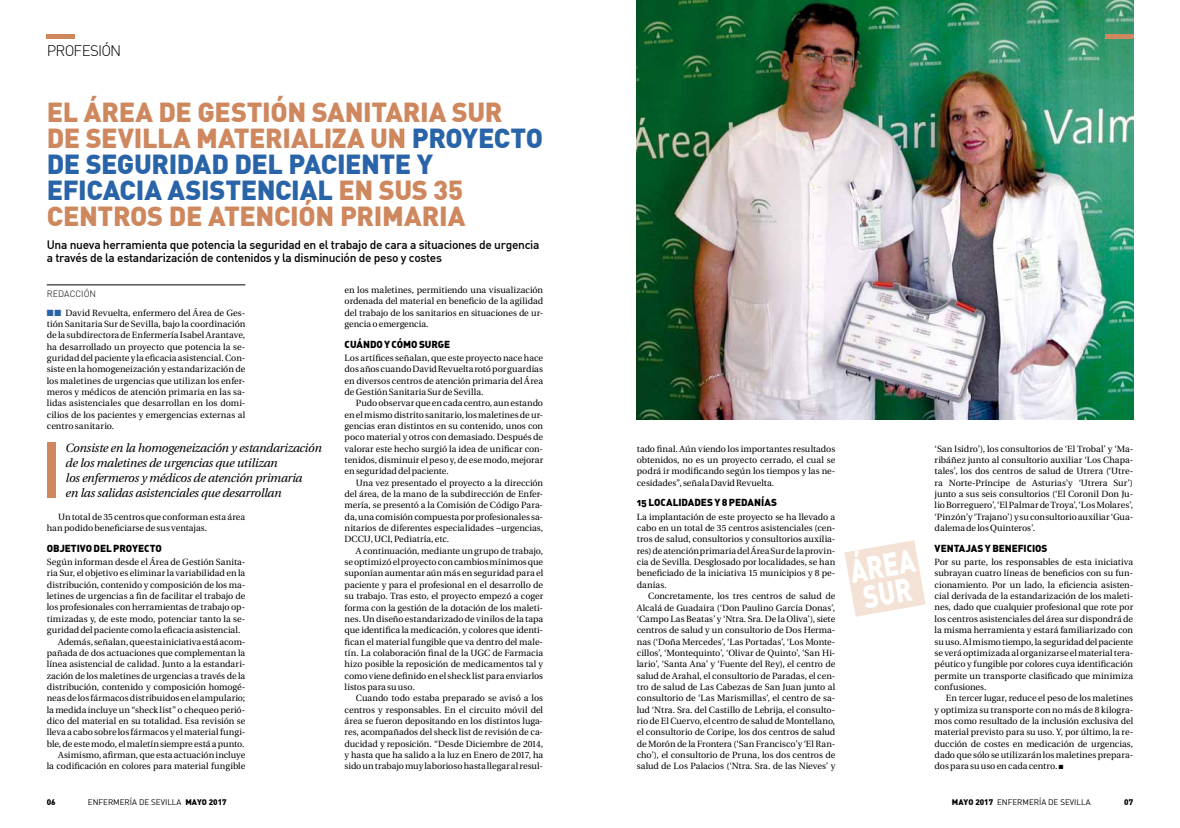
<style>
.page{position:relative;width:1180px;height:828px;background:#fff}
.page>*{position:absolute;margin:0;border:0;box-sizing:border-box;transform-origin:0 0}
.t1{font:900 32px/28px "DIN";color:#fff;scale:.8 1}
.t2{font:900 27px/26px "DIN";letter-spacing:-.015em;color:#cf875e}
.t3{font:300 15px "DIN";color:#000}
.t4{font:italic 12px/15px "Utopia";letter-spacing:-.02em;color:#000}
.t5{font:500 12px/12.5px "DIN";letter-spacing:-.025em;color:#000}
.t6{font:900 10px "DIN Alternate";letter-spacing:-.005em;color:#000}
.t7{font:9px/11.3px "Utopia";color:#000;text-align:justify}
.t8{font:300 9px "DIN";color:#000}
.t9{font:8px "DIN";color:#000}
.t10{font:900 8px "DIN";color:#000}
.s1{color:#2964a9}
.s2{font-weight:900}
</style>
<div class="page">
<hr style="left:47px;top:285px;width:198px;height:1px;background:#000">
<img style="left:636px;top:0;width:496px;height:419px">
<div style="left:47px;top:442px;width:8px;height:55px;background:#cf875e"></div>
<svg style="left:844px;top:540px;width:81px;height:77px"></svg>
<hr style="left:47px;top:34px;width:28px;height:4px;background:#cf875e">
<hr style="left:1104px;top:34px;width:28px;height:4px;background:#cf875e">
<h3 class="t3" style="left:47px;top:42px;width:18px">PROFE</h3>
<h3 class="t3" style="left:90px;top:42px;width:16px">SIÓN</h3>
<h2 class="t2" style="left:47px;top:97px;width:495px">EL ÁREA DE GESTIÓN SANITARIA SUR<br>DE SEVILLA MATERIALIZA UN <span class="s1">PROYECTO<br>DE SEGURIDAD DEL PACIENTE Y<br>EFICACIA ASISTENCIAL</span> EN SUS 35<br>CENTROS DE ATENCIÓN PRIMARIA</h2>
<h3 class="t5" style="left:47px;top:238px;width:494px">Una nueva herramienta que potencia la seguridad en el trabajo de cara a situaciones de urgencia a través de la estandarización de contenidos y la disminución de peso y costes</h3>
<p class="t8" style="left:47px;top:288px;width:51px">REDACCIÓN</p>
<p class="t7" style="left:47px;top:307px;width:200px"><span class="s1">■■</span> David Revuelta, enfermero del Área de Ges&shy;tión Sanitaria Sur de Sevilla, bajo la coordinación de la subdirectora de Enfermería Isabel Arantave, ha desarrollado un proyecto que potencia la se&shy;guridad del paciente y la eficacia asistencial. Con&shy;siste en la homogeneización y estandarización de los maletines de urgencias que utilizan los enfer&shy;meros y médicos de atención primaria en las sa&shy;lidas asistenciales que desarrollan en los domi&shy;cilios de los pacientes y emergencias externas al centro sanitario.</p>
<h3 class="t4" style="left:65px;top:440px;width:258px">Consiste en la homogeneización y estandarización de los maletines de urgencias que utilizan<br>los enfermeros y médicos de atención primaria<br>en las salidas asistenciales que desarrollan</h3>
<p class="t7" style="left:47px;top:511px;width:200px;text-indent:11px">Un total de 35 centros que conforman esta área han podido beneficiarse de sus ventajas.</p>
<p class="t6" style="left:47px;top:541px;width:117px">OBJETIVO DEL PROYECTO</p>
<p class="t7" style="left:47px;top:556px;width:200px">Según informan desde el Área de Gestión Sanita-</p>
<p class="t7" style="left:47px;top:568px;width:200px">ria Sur, el objetivo es eliminar la variabilidad en la</p>
<p class="t7" style="left:47px;top:579px;width:200px">distribución, contenido y composición de los ma-</p>
<p class="t7" style="left:47px;top:590px;width:200px">letines de urgencias a fin de facilitar el trabajo de</p>
<p class="t7" style="left:47px;top:602px;width:200px">los profesionales con herramientas de trabajo op-</p>
<p class="t7" style="left:47px;top:613px;width:200px">timizadas y, de este modo, potenciar tanto la se-</p>
<p class="t7" style="left:47px;top:624px;width:195px">guridad del paciente como la eficacia asistencial.</p>
<p class="t7" style="left:58px;top:636px;width:189px">Además, señalan, que esta iniciativa está acom-</p>
<p class="t7" style="left:47px;top:647px;width:200px">pañada de dos actuaciones que complementan la</p>
<p class="t7" style="left:47px;top:658px;width:200px">línea asistencial de calidad. Junto a la estandari-</p>
<p class="t7" style="left:47px;top:670px;width:200px">zación de los maletines de urgencias a través de la</p>
<p class="t7" style="left:47px;top:681px;width:200px">distribución, contenido y composición homogé-</p>
<p class="t7" style="left:47px;top:692px;width:200px">neas de los fármacos distribuidos en el ampulario;</p>
<p class="t7" style="left:47px;top:704px;width:200px">la medida incluye un “sheck list” o chequeo perió-</p>
<p class="t7" style="left:47px;top:715px;width:200px">dico del material en su totalidad. Esa revisión se</p>
<p class="t7" style="left:47px;top:726px;width:200px">lleva a cabo sobre los fármacos y el material fungi-</p>
<p class="t7" style="left:47px;top:738px;width:199px">ble, de este modo, el maletín siempre está a punto.</p>
<p class="t7" style="left:58px;top:749px;width:189px">Asimismo, afirman, que esta actuación incluye</p>
<p class="t7" style="left:47px;top:761px;width:200px">la codificación en colores para material fungible</p>
<p class="t7" style="left:344px;top:284px;width:200px">en los maletines, permitiendo una visualización ordenada del material en beneficio de la agilidad del trabajo de los sanitarios en situaciones de ur&shy;gencia o emergencia.</p>
<p class="t6" style="left:344px;top:337px;width:107px">CUÁNDO Y CÓMO SURGE</p>
<p class="t7" style="left:344px;top:352px;width:200px">Los artífices señalan, que este proyecto nace hace dos años cuando David Revuelta rotó por guardias en diversos centros de atención primaria del Área de Gestión Sanitaria Sur de Sevilla.</p>
<p class="t7" style="left:344px;top:398px;width:200px;text-indent:11px">Pudo observar que en cada centro, aun estando en el mismo distrito sanitario, los maletines de ur&shy;gencias eran distintos en su contenido, unos con poco material y otros con demasiado. Después de valorar este hecho surgió la idea de unificar con&shy;tenidos, disminuir el peso y, de ese modo, mejorar en seguridad del paciente.</p>
<p class="t7" style="left:344px;top:477px;width:200px;text-indent:11px">Una vez presentado el proyecto a la dirección del área, de la mano de la subdirección de Enfer&shy;mería, se presentó a la Comisión de Código Para&shy;da, una comisión compuesta por profesionales sa&shy;nitarios de diferentes especialidades –urgencias, DCCU, UCI, Pediatría, etc.</p>
<p class="t7" style="left:344px;top:545px;width:200px;text-indent:11px">A continuación, mediante un grupo de trabajo, se optimizó el proyecto con cambios mínimos que suponían aumentar aún más en seguridad para el paciente y para el profesional en el desarrollo de su trabajo. Tras esto, el proyecto empezó a coger forma con la gestión de la dotación de los maleti&shy;nes. Un diseño estandarizado de vinilos de la tapa que identifica la medicación, y colores que identi&shy;fican el material fungible que va dentro del male&shy;tín. La colaboración final de la UGC de Farmacia hizo posible la reposición de medicamentos tal y como viene definido en el sheck list para enviarlos listos para su uso.</p>
<p class="t7" style="left:344px;top:693px;width:200px;text-indent:11px">Cuando todo estaba preparado se avisó a los centros y responsables. En el circuito móvil del área se fueron depositando en los distintos luga&shy;res, acompañados del sheck list de revisión de ca&shy;ducidad y reposición. “Desde Diciembre de 2014, y hasta que ha salido a la luz en Enero de 2017, ha sido un trabajo muy laborioso hasta llegar al resul-</p>
<p class="t7" style="left:636px;top:443px;width:200px">tado final. Aún viendo los importantes resultados obtenidos, no es un proyecto cerrado, el cual se podrá ir modificando según los tiempos y las ne&shy;cesidades”, señala David Revuelta.</p>
<p class="t6" style="left:636px;top:496px;width:142px">15 LOCALIDADES Y 8 PEDANÍAS</p>
<p class="t7" style="left:636px;top:511px;width:200px">La implantación de este proyecto se ha llevado a cabo en un total de 35 centros asistenciales (cen&shy;tros de salud, consultorios y consultorios auxilia&shy;res) de atención primaria del Área Sur de la provin&shy;cia de Sevilla. Desglosado por localidades, se han beneficiado de la iniciativa 15 municipios y 8 pe&shy;danías.</p>
<p class="t7" style="left:636px;top:590px;width:200px;text-indent:11px">Concretamente, los tres centros de salud de Alcalá de Guadaira (‘Don Paulino García Donas’, ‘Campo Las Beatas’ y ‘Ntra. Sra. De la Oliva’), siete centros de salud y un consultorio de Dos Herma&shy;nas (‘Doña Mercedes’, ‘Las Portadas’, ‘Los Monte&shy;cillos’, ‘Montequinto’, ‘Olivar de Quinto’, ‘San Hi&shy;lario’, ‘Santa Ana’ y ‘Fuente del Rey), el centro de salud de Arahal, el consultorio de Paradas, el cen&shy;tro de salud de Las Cabezas de San Juan junto al consultorio de ‘Las Marismillas’, el centro de sa&shy;lud ‘Ntra. Sra. del Castillo de Lebrija, el consulto&shy;rio de El Cuervo, el centro de salud de Montellano, el consultorio de Coripe, los dos centros de salud de Morón de la Frontera (‘San Francisco’y ‘El Ran&shy;cho’), el consultorio de Pruna, los dos centros de salud de Los Palacios (‘Ntra. Sra. de las Nieves’ y</p>
<h1 class="t1" style="left:847px;top:556px;width:73px;rotate:-10deg">ÁREA<br>SUR</h1>
<p class="t7" style="left:934px;top:443px;width:200px">‘San Isidro’), los consultorios de ‘El Trobal’ y ‘Ma&shy;ribáñez junto al consultorio auxiliar ‘Los Chapa&shy;tales’, los dos centros de salud de Utrera (‘Utre&shy;ra Norte-Príncipe de Asturias’y ‘Utrera Sur’) junto a sus seis consultorios (‘El Coronil Don Ju&shy;lio Borreguero’, ‘El Palmar de Troya’, ‘Los Molares’, ‘Pinzón’y ‘Trajano’) y su consultorio auxiliar ‘Gua&shy;dalema de los Quinteros’.</p>
<p class="t6" style="left:934px;top:541px;width:114px">VENTAJAS Y BENEFICIOS</p>
<p class="t7" style="left:934px;top:556px;width:200px">Por su parte, los responsables de esta iniciativa subrayan cuatro líneas de beneficios con su fun&shy;cionamiento. Por un lado, la eficiencia asisten&shy;cial derivada de la estandarización de los maleti&shy;nes, dado que cualquier profesional que rote por los centros asistenciales del área sur dispondrá de la misma herramienta y estará familiarizado con su uso. Al mismo tiempo, la seguridad del paciente se verá optimizada al organizarse el material tera&shy;péutico y fungible por colores cuya identificación permite un transporte clasificado que minimiza confusiones.</p>
<p class="t7" style="left:934px;top:692px;width:200px;text-indent:11px">En tercer lugar, reduce el peso de los maletines y optimiza su transporte con no más de 8 kilogra&shy;mos como resultado de la inclusión exclusiva del material previsto para su uso. Y, por último, la re&shy;ducción de costes en medicación de urgencias, dado que sólo se utilizarán los maletines prepara&shy;dos para su uso en cada centro. ■</p>
<p class="t10" style="left:47px;top:797px;width:10px">06</p>
<p class="t9" style="left:88px;top:797px;width:140px">ENFERMERÍA DE SEVILLA <span class="s2">MAYO 2017</span></p>
<p class="t9" style="left:951px;top:797px;width:140px"><span class="s2">MAYO 2017</span> ENFERMERÍA DE SEVILLA</p>
<p class="t10" style="left:1124px;top:797px;width:10px">07</p>
</div>
